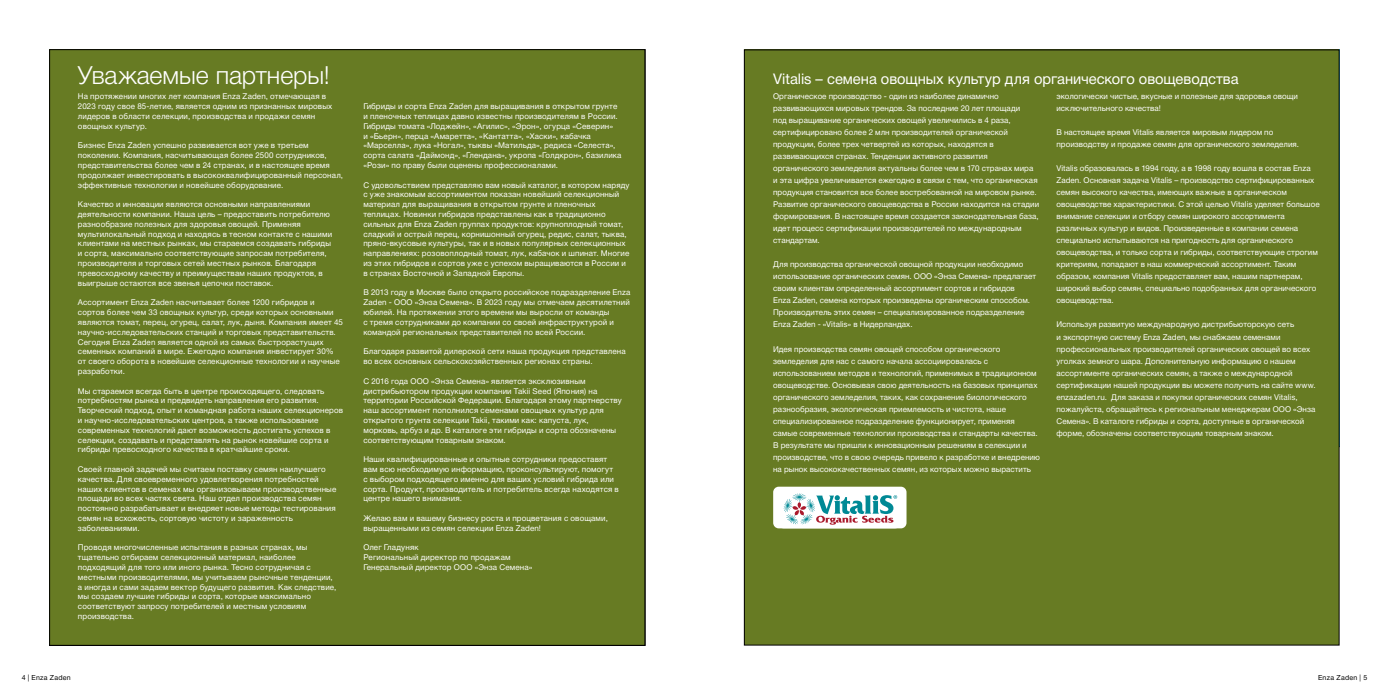
<style>
.page{position:relative;width:1389px;height:695px;background:#fff}
.page>*{position:absolute;margin:0;border:0;box-sizing:border-box;transform-origin:0 0}
.t1{font:300 25px "Helvetica Neue Cyr";letter-spacing:-.005em;color:#fff}
.t2{font:14.7px "Helvetica Neue Cyr";color:#fff}
.t3{font:8px/9.8px "Helvetica Neue Cyr";letter-spacing:.015em;color:#fff}
.t4{font:7px "Helvetica Neue Cyr";letter-spacing:.04em;color:#000}
</style>
<div class="page">
<div style="left:744px;top:50px;width:595px;height:595px;background:#677b23"></div>
<div style="left:50px;top:50px;width:595px;height:595px;background:#677b23"></div>
<div style="left:773px;top:486px;width:134px;height:42px;background:#fff;border-radius:6px"></div>
<svg style="left:783px;top:493px;width:115px;height:32px"></svg>
<h1 class="t1" style="left:78px;top:61px;width:253px">Уважаемые партнеры!</h1>
<h2 class="t2" style="left:773px;top:71px;width:467px">Vitalis – семена овощных культур для органического овощеводства</h2>
<p class="t3" style="left:78px;top:92px;width:256px">На протяжении многих лет компания Enza Zaden, отмечающая в 2023 году свое 85-летие, является одним из признанных мировых лидеров в области селекции, производства и продажи семян овощных культур.</p>
<p class="t3" style="left:78px;top:141px;width:267px">Бизнес Enza Zaden успешно развивается вот уже в третьем поколении. Компания, насчитывающая более 2500 сотрудников, представительства более чем в 24 странах, и в настоящее время продолжает инвестировать в высококвалифицированный персонал, эффективные технологии и новейшее оборудование.</p>
<p class="t3" style="left:78px;top:199px;width:256px">Качество и инновации являются основными направлениями деятельности компании. Наша цель – предоставить потребителю разнообразие полезных для здоровья овощей. Применяя мультилокальный подход и находясь в тесном контакте с нашими клиентами на местных рынках, мы стараемся создавать гибриды и сорта, максимально соответствующие запросам потребителя, производителя и торговых сетей местных рынков. Благодаря превосходному качеству и преимуществам наших продуктов, в выигрыше остаются все звенья цепочки поставок.</p>
<p class="t3" style="left:78px;top:297px;width:267px">Ассортимент Enza Zaden насчитывает более 1200 гибридов и сортов более чем 33 овощных культур, среди которых основными являются томат, перец, огурец, салат, лук, дыня. Компания имеет 45 научно-исследовательских станций и торговых представительств.<br>Сегодня Enza Zaden является одной из самых быстрорастущих семенных компаний в мире. Ежегодно компания инвестирует 30% от своего оборота в новейшие селекционные технологии и научные разработки.</p>
<p class="t3" style="left:78px;top:386px;width:267px">Мы стараемся всегда быть в центре происходящего, следовать потребностям рынка и предвидеть направления его развития.<br>Творческий подход, опыт и командная работа наших селекционеров и научно-исследовательских центров, а также использование современных технологий дают возможность достигать успехов в селекции, создавать и представлять на рынок новейшие сорта и гибриды превосходного качества в кратчайшие сроки.</p>
<p class="t3" style="left:78px;top:464px;width:260px">Своей главной задачей мы считаем поставку семян наилучшего качества. Для своевременного удовлетворения потребностей наших клиентов в семенах мы организовываем производственные площади во всех частях света. Наш отдел производства семян постоянно разрабатывает и внедряет новые методы тестирования семян на всхожесть, сортовую чистоту и зараженность заболеваниями.</p>
<p class="t3" style="left:78px;top:542px;width:260px">Проводя многочисленные испытания в разных странах, мы тщательно отбираем селекционный материал, наиболее подходящий для того или иного рынка. Тесно сотрудничая с местными производителями, мы учитываем рыночные тенденции, а иногда и сами задаем вектор будущего развития. Как следствие, мы создаем лучшие гибриды и сорта, которые максимально соответствуют запросу потребителей и местным условиям производства.</p>
<p class="t3" style="left:773px;top:91px;width:267px;line-height:12px">Органическое производство - один из наиболее динамично развивающихся мировых трендов. За последние 20 лет площади<br>под выращивание органических овощей увеличились в 4 раза, сертифицировано более 2 млн производителей органической продукции, более трех четвертей из которых, находятся в развивающихся странах. Тенденции активного развития органического земледелия актуальны более чем в 170 странах мира и эта цифра увеличивается ежегодно в связи с тем, что органическая продукция становится все более востребованной на мировом рынке.<br>Развитие органического овощеводства в России находится на стадии формирования. В настоящее время создается законодательная база, идет процесс сертификации производителей по международным стандартам.</p>
<p class="t3" style="left:773px;top:259px;width:265px;line-height:12px">Для производства органической овощной продукции необходимо использование органических семян. ООО «Энза Семена» предлагает своим клиентам определенный ассортимент сортов и гибридов<br>Enza Zaden, семена которых произведены органическим способом.<br>Производитель этих семян – специализированное подразделение Enza Zaden - «Vitalis» в Нидерландах.</p>
<p class="t3" style="left:773px;top:343px;width:268px;line-height:12px">Идея производства семян овощей способом органического земледелия для нас с самого начала ассоциировалась с использованием методов и технологий, применимых в традиционном овощеводстве. Основывая свою деятельность на базовых принципах органического земледелия, таких, как сохранение биологического разнообразия, экологическая приемлемость и чистота, наше специализированное подразделение функционирует, применяя самые современные технологии производства и стандарты качества.<br>В результате мы пришли к инновационным решениям в селекции и производстве, что в свою очередь привело к разработке и внедрению на рынок высококачественных семян, из которых можно вырастить</p>
<p class="t3" style="left:1056px;top:91px;width:243px;line-height:12px">экологически чистые, вкусные и полезные для здоровья овощи исключительного качества!</p>
<p class="t3" style="left:1056px;top:127px;width:244px;line-height:12px">В настоящее время Vitalis является мировым лидером по производству и продаже семян для органического земледелия.</p>
<p class="t3" style="left:1056px;top:163px;width:265px;line-height:12px">Vitalis образовалась в 1994 году, а в 1998 году вошла в состав Enza Zaden. Основная задача Vitalis – производство сертифицированных семян высокого качества, имеющих важные в органическом овощеводстве характеристики. С этой целью Vitalis уделяет большое внимание селекции и отбору семян широкого ассортимента различных культур и видов. Произведенные в компании семена специально испытываются на пригодность для органического овощеводства, и только сорта и гибриды, соответствующие строгим критериям, попадают в наш коммерческий ассортимент. Таким образом, компания Vitalis предоставляет вам, нашим партнерам, широкий выбор семян, специально подобранных для органического овощеводства.</p>
<p class="t3" style="left:1056px;top:319px;width:261px;line-height:12px">Используя развитую международную дистрибьюторскую сеть<br>и экспортную систему Enza Zaden, мы снабжаем семенами профессиональных производителей органических овощей во всех уголках земного шара. Дополнительную информацию о нашем ассортименте органических семян, а также о международной сертификации нашей продукции вы можете получить на сайте www. enzazaden.ru. Для заказа и покупки органических семян Vitalis, пожалуйста, обращайтесь к региональным менеджерам ООО «Энза Семена». В каталоге гибриды и сорта, доступные в органической форме, обозначены соответствующим товарным знаком.</p>
<p class="t3" style="left:363px;top:101px;width:260px">Гибриды и сорта Enza Zaden для выращивания в открытом грунте и пленочных теплицах давно известны производителям в России.<br>Гибриды томата «Лоджейн», «Агилис», «Эрон», огурца «Северин»<br>и «Бьерн», перца «Амаретта», «Кантатта», «Хаски», кабачка «Марселла», лука «Ногал», тыквы «Матильда», редиса «Селеста», сорта салата «Даймонд», «Глендана», укропа «Голдкрон», базилика «Рози» по праву были оценены профессионалами.</p>
<p class="t3" style="left:363px;top:180px;width:268px">С удовольствием представляю вам новый каталог, в котором наряду с уже знакомым ассортиментом показан новейший селекционный материал для выращивания в открытом грунте и пленочных теплицах. Новинки гибридов представлены как в традиционно сильных для Enza Zaden группах продуктов: крупноплодный томат, сладкий и острый перец, корнишонный огурец, редис, салат, тыква, пряно-вкусовые культуры, так и в новых популярных селекционных направлениях: розовоплодный томат, лук, кабачок и шпинат. Многие из этих гибридов и сортов уже с успехом выращиваются в России и в странах Восточной и Западной Европы.</p>
<p class="t3" style="left:363px;top:288px;width:268px">В 2013 году в Москве было открыто российское подразделение Enza Zaden - ООО «Энза Семена». В 2023 году мы отмечаем десятилетний юбилей. На протяжении этого времени мы выросли от команды<br>с тремя сотрудниками до компании со своей инфраструктурой и командой региональных представителей по всей России.</p>
<p class="t3" style="left:363px;top:346px;width:264px">Благодаря развитой дилерской сети наша продукция представлена во всех основных сельскохозяйственных регионах страны.</p>
<p class="t3" style="left:363px;top:376px;width:260px">С 2016 года ООО «Энза Семена» является эксклюзивным дистрибьютором продукции компании Takii Seed (Япония) на территории Российской Федерации. Благодаря этому партнерству наш ассортимент пополнился семенами овощных культур для открытого грунта селекции Takii, такими как: капуста, лук, морковь, арбуз и др. В каталоге эти гибриды и сорта обозначены соответствующим товарным знаком.</p>
<p class="t3" style="left:363px;top:454px;width:257px">Наши квалифицированные и опытные сотрудники предоставят вам всю необходимую информацию, проконсультируют, помогут с выбором подходящего именно для ваших условий гибрида или сорта. Продукт, производитель и потребитель всегда находятся в центре нашего внимания.</p>
<p class="t3" style="left:363px;top:513px;width:246px">Желаю вам и вашему бизнесу роста и процветания с овощами, выращенными из семян селекции Enza Zaden!</p>
<p class="t3" style="left:363px;top:543px;width:171px">Олег Гладуняк<br>Региональный директор по продажам<br>Генеральный директор ООО «Энза Семена»</p>
<p class="t4" style="left:22px;top:674px;width:51px">4 | Enza Zaden</p>
<p class="t4" style="left:1318px;top:674px;width:51px">Enza Zaden | 5</p>
</div>
